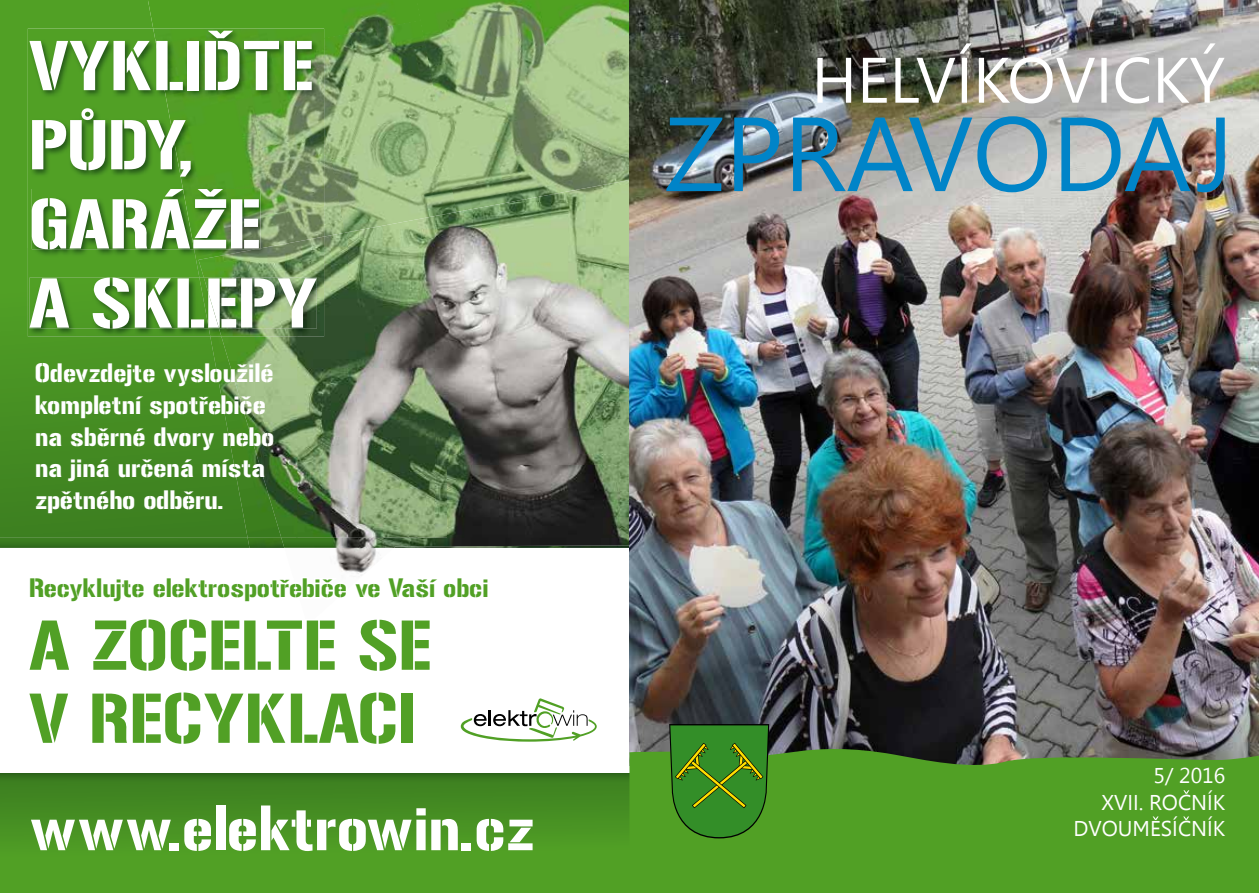
<style>
.page{position:relative;width:1259px;height:893px;background:#fff}
.page>*{position:absolute;margin:0;border:0;box-sizing:border-box;transform-origin:0 0}
.t1{font:69.75px/79.2px "Gunplay";color:#fff}
.t2{font:69.75px/73.1px "Gunplay";color:#51a025}
.t3{font:63.3px "Gunplay";color:#fff}
.t4{font:26.4px/31.7px "Gunplay";color:#fff}
.t5{font:26.4px "Gunplay";color:#51a025}
.t6{font:21.45px/26.4px "Leelawadee";color:#fff;text-align:right}
</style>
<div class="page">
<svg style="left:0;top:0;width:210px;height:538px;background:#479023"></svg>
<svg style="left:0;top:782px;width:629px;height:111px;background:#4a9523"></svg>
<div style="left:148px;top:0;width:268px;height:29px;background:#50a121"></div>
<img style="left:416px;top:0;width:192px;height:177px">
<img style="left:324px;top:20px;width:132px;height:194px">
<img style="left:608px;top:0;width:21px;height:177px">
<img style="left:324px;top:121px;width:21px;height:93px">
<img style="left:210px;top:336px;width:50px;height:202px">
<img style="left:28px;top:29px;width:125px;height:307px">
<img style="left:153px;top:29px;width:171px;height:307px">
<img style="left:32px;top:189px;width:151px;height:60px">
<img style="left:183px;top:189px;width:77px;height:60px">
<img style="left:30px;top:278px;width:168px;height:51px">
<img style="left:0;top:538px;width:281px;height:10px">
<img style="left:0;top:773px;width:629px;height:9px">
<img style="left:448px;top:177px;width:181px;height:361px">
<img style="left:296px;top:214px;width:152px;height:324px">
<img style="left:221px;top:336px;width:76px;height:130px">
<img style="left:260px;top:465px;width:37px;height:73px">
<img style="left:198px;top:237px;width:126px;height:99px">
<img style="left:204px;top:278px;width:113px;height:51px">
<img style="left:281px;top:538px;width:348px;height:10px">
<img style="left:335px;top:548px;width:41px;height:26px">
<svg style="left:461px;top:698px;width:136px;height:44px"></svg>
<img style="left:629px;top:0;width:630px;height:739px">
<svg style="left:629px;top:739px;width:630px;height:154px;background:#51972a"></svg>
<svg style="left:1183px;top:790px;width:6px;height:4px"></svg>
<svg style="left:1152px;top:816px;width:6px;height:4px"></svg>
<svg style="left:1183px;top:816px;width:6px;height:4px"></svg>
<svg style="left:669px;top:724px;width:100px;height:114px;background:#3e8922"></svg>
<img style="left:666px;top:116px;width:558px;height:76px">
<img style="left:817px;top:43px;width:407px;height:60px">
<h1 class="t1" style="left:29px;top:20px;width:291px">VYKLIĎTE<br>PŮDY,<br>GARÁŽE<br>A SKLEPY</h1>
<p class="t4" style="left:35px;top:355px;width:241px">Odevzdejte vysloužilé kompletní spotřebiče na sběrné dvory nebo na jiná určená místa zpětného odběru.</p>
<p class="t5" style="left:29px;top:569px;width:461px">Recyklujte elektrospotřebiče ve Vaší obci</p>
<h1 class="t2" style="left:29px;top:603px;width:404px">A ZOCELTE SE<br>V RECYKLACI</h1>
<h2 class="t3" style="left:29px;top:782px;width:507px">www.elektrowin.cz</h2>
<p class="t6" style="left:1073px;top:763px;width:153px">5/ 2016<br>XVII. ROCNÍK<br>DVOUMESÍCNÍK</p>
</div>
